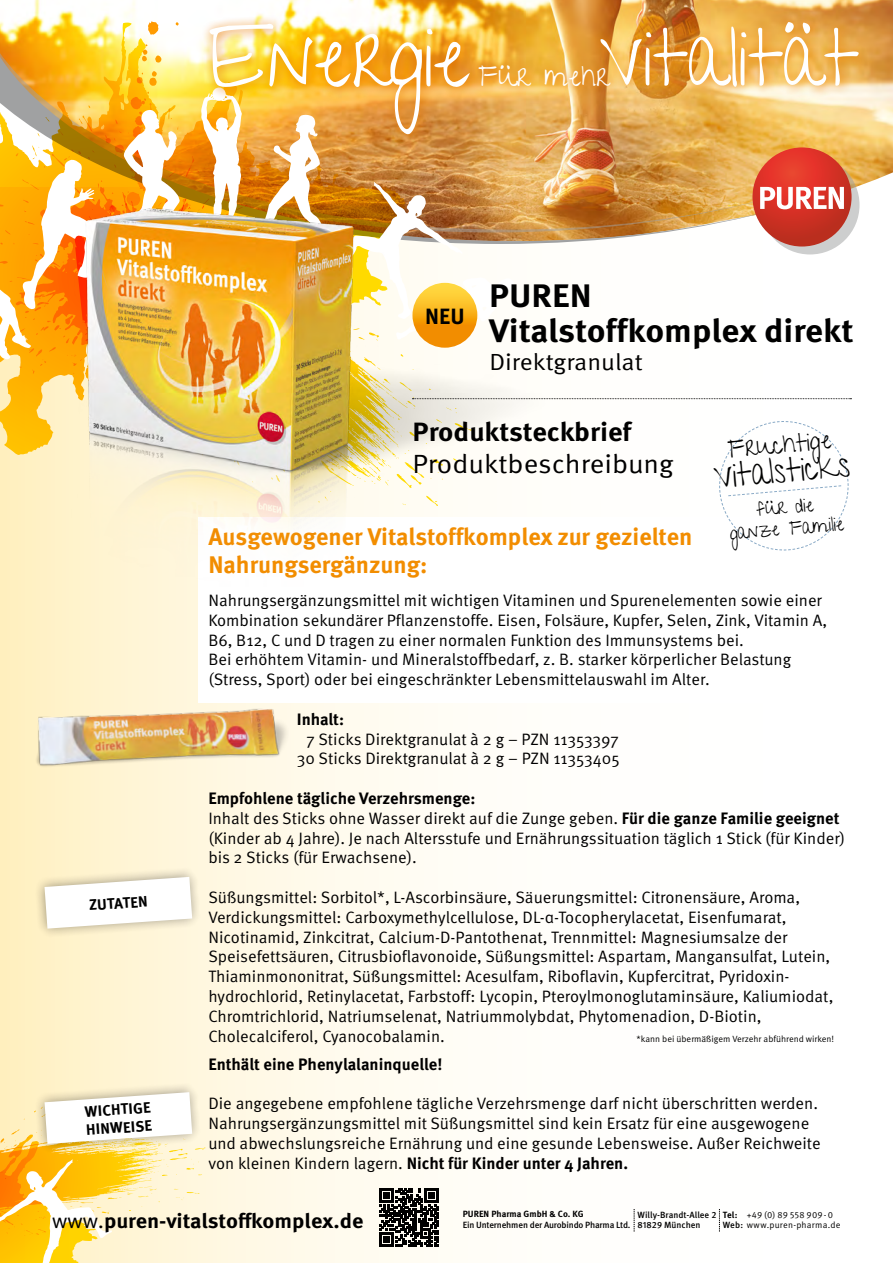
<style>
.page{position:relative;width:893px;height:1263px;background:#fff}
.page>*{position:absolute;margin:0;border:0;box-sizing:border-box;transform-origin:0 0}
.t1{font:84.15px "Give You Glory";color:#fff}
.t2{font:77.85px "Give You Glory";color:#fff}
.t3{font:33.45px "Give You Glory";color:#000}
.t4{font:700 32.55px/35.2px "Meta Pro";color:#000;scale:1.07 1}
.t5{font:28.65px "Give You Glory";color:#fff}
.t6{font:26.4px "Meta Pro Norm";color:#000;scale:1.07 1}
.t7{font:700 26.4px "Meta Pro";letter-spacing:-.005em;color:#000;scale:1.07 1}
.t8{font:25.2px "Give You Glory";color:#000}
.t9{font:700 24px/28.8px "Meta Pro";color:#f28d00}
.t10{font:23.4px "Meta Pro Norm";color:#000;scale:1.07 1}
.t11{font:700 22.05px "Meta Pro";color:#000}
.t12{font:700 20.7px "Meta Pro";letter-spacing:-.005em;color:#000;scale:1.07 1}
.t13{font:19.2px/21.6px "Give You Glory";color:#000;text-align:center}
.t14{font:16.5px/19.8px "Meta Pro Norm";color:#000}
.t15{font:700 16.5px "Meta Pro";color:#000}
.t16{font:700 15.15px/18.1px "Meta Pro";color:#000}
.t17{font:9px/10.8px "Meta Pro Norm";letter-spacing:.02em;color:#000}
.t18{font:9px "Meta Pro Norm";color:#000}
.t19{font:500 9px "Meta Pro";letter-spacing:-.02em;color:#000}
.t20{font:500 9px/10.8px "Meta Pro";color:#000}
.t21{font:700 9px "Meta Pro";color:#000}
.s1{font-family:"Meta Pro";font-weight:700}
.s2{font-family:"Meta Pro Norm";font-weight:400}
.s3{font-family:"Meta Pro";font-weight:500}
</style>
<div class="page">
<div style="left:0;top:188px;width:893px;height:1075px;background:linear-gradient(to right,#fff3d0,#fff)"></div>
<img style="left:26px;top:0;width:867px;height:241px">
<svg style="left:760px;top:155px;width:99px;height:99px"></svg>
<div style="left:198px;top:517px;width:652px;height:185px;background:#fff"></div>
<svg style="left:201px;top:14px;width:669px;height:133px"></svg>
<svg style="left:634px;top:1209px;width:1px;height:22px"></svg>
<svg style="left:719px;top:1209px;width:1px;height:22px"></svg>
<svg style="left:380px;top:1188px;width:58px;height:59px"></svg>
<svg style="left:0;top:1080px;width:205px;height:183px"></svg>
<svg style="left:32px;top:874px;width:173px;height:67px"></svg>
<img style="left:71px;top:552px;width:127px;height:34px">
<img style="left:0;top:598px;width:361px;height:276px">
<img style="left:0;top:21px;width:851px;height:531px">
<h1 class="t1" style="left:208px;top:8px;width:264px">Energie</h1>
<h2 class="t2" style="left:600px;top:13px;width:261px">Vitalität</h2>
<h3 class="t5" style="left:478px;top:59px;width:132px">Für mehr</h3>
<p class="t16" style="left:88px;top:895px;width:60px;rotate:-4deg">ZUTATEN</p>
<p class="t16" style="left:84px;top:1102px;width:68px;rotate:-4deg">WICHTIGE<br>HINWEISE</p>
<h3 class="t11" style="left:425px;top:299px;width:41px">NEU</h3>
<h3 class="t4" style="left:489px;top:276px;width:342px">PUREN<br>Vitalstoffkomplex direkt</h3>
<h3 class="t10" style="left:489px;top:344px;width:145px">Direktgranulat</h3>
<h3 class="t7" style="left:412px;top:411px;width:206px">Produktsteckbrief</h3>
<h3 class="t6" style="left:412px;top:444px;width:246px">Produktbeschreibung</h3>
<h3 class="t8" style="left:726px;top:434px;width:106px;rotate:-5deg">Fruchtige</h3>
<h3 class="t3" style="left:712px;top:457px;width:138px;rotate:-5deg">Vitalsticks</h3>
<p class="t13" style="left:727px;top:501px;width:116px;rotate:-5deg">für die<br>ganze Familie</p>
<h3 class="t9" style="left:208px;top:520px;width:486px">Ausgewogener Vitalstoffkomplex zur gezielten<br>Nahrungsergänzung:</h3>
<p class="t14" style="left:208px;top:589px;width:620px">Nahrungsergänzungsmittel mit wichtigen Vitaminen und Spurenelementen sowie einer Kombination sekundärer Pflanzenstoffe. Eisen, Folsäure, Kupfer, Selen, Zink, Vitamin A, B6, B12, C und D tragen zu einer normalen Funktion des Immunsystems bei.<br>Bei erhöhtem Vitamin- und Mineralstoffbedarf, z. B. starker körperlicher Belastung (Stress, Sport) oder bei eingeschränkter Lebensmittelauswahl im Alter.</p>
<p class="t15" style="left:297px;top:706px;width:49px">Inhalt:</p>
<p class="t14" style="left:297px;top:728px;width:324px;text-align:center">7 Sticks Direktgranulat à 2 g – PZN 11353397<br>30 Sticks Direktgranulat à 2 g – PZN 11353405</p>
<p class="t15" style="left:208px;top:785px;width:269px">Empfohlene tägliche Verzehrsmenge:</p>
<p class="t14" style="left:208px;top:807px;width:638px">Inhalt des Sticks ohne Wasser direkt auf die Zunge geben. <span class="s1">Für die ganze Familie geeignet </span>(Kinder ab 4 Jahre). Je nach Altersstufe und Ernährungssituation täglich 1 Stick (für Kinder) bis 2 Sticks (für Erwachsene).</p>
<p class="t14" style="left:208px;top:886px;width:627px">Süßungsmittel: Sorbitol*, L-Ascorbinsäure, Säuerungsmittel: Citronensäure, Aroma, Verdickungsmittel: Carboxymethylcellulose, DL-α-Tocopherylacetat, Eisenfumarat, Nicotinamid, Zinkcitrat, Calcium-D-Pantothenat, Trennmittel: Magnesiumsalze der Speisefettsäuren, Citrusbioflavonoide, Süßungsmittel: Aspartam, Mangansulfat, Lutein, Thiaminmononitrat, Süßungsmittel: Acesulfam, Riboflavin, Kupfercitrat, Pyridoxin&shy;hydrochlorid, Retinylacetat, Farbstoff: Lycopin, Pteroylmonoglutaminsäure, Kaliumiodat, Chromtrichlorid, Natriumselenat, Natriummolybdat, Phytomenadion, D-Biotin, Cholecalciferol, Cyanocobalamin.</p>
<p class="t15" style="left:208px;top:1051px;width:235px">Enthält eine Phenylalaninquelle!</p>
<p class="t14" style="left:208px;top:1093px;width:614px">Die angegebene empfohlene tägliche Verzehrsmenge darf nicht überschritten werden.<br>Nahrungsergänzungsmittel mit Süßungsmittel sind kein Ersatz für eine ausgewogene und abwechslungsreiche Ernährung und eine gesunde Lebensweise. Außer Reichweite</p>
<p class="t15" style="left:208px;top:1150px;width:421px"><span class="s2">von kleinen Kindern lagern.</span> Nicht für Kinder unter 4 Jahren.</p>
<p class="t18" style="left:637px;top:1032px;width:199px">*kann bei übermäßigem Verzehr abführend wirken!</p>
<p class="t20" style="left:638px;top:1208px;width:80px">Willy-Brandt-Allee 2<br>81829 München</p>
<p class="t17" style="left:723px;top:1208px;width:119px"><span class="s1">Tel:</span> +49 (0) 89 558 909-0<br><span class="s3">Web:</span> www.puren-pharma.de</p>
<p class="t21" style="left:463px;top:1207px;width:123px">PUREN Pharma GmbH &amp; Co. KG</p>
<p class="t12" style="left:52px;top:1205px;width:292px"><span class="s2">www.</span>puren-vitalstoffkomplex.de</p>
<p class="t19" style="left:463px;top:1218px;width:169px">Ein Unternehmen der Aurobindo Pharma Ltd.</p>
</div>
